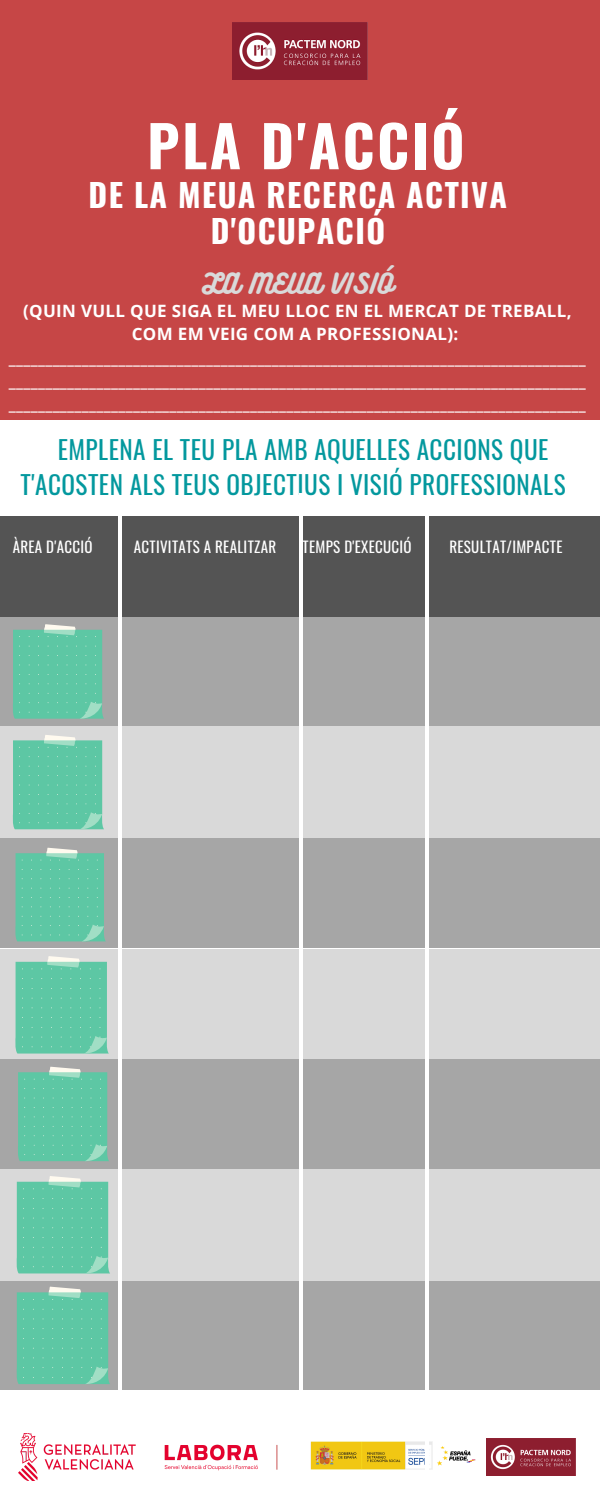
<style>
.page{position:relative;width:600px;height:1500px;background:#fff}
.page>*{position:absolute;margin:0;border:0;box-sizing:border-box;transform-origin:0 0}
.t1{font:700 57px "Oswald";letter-spacing:.045em;color:#fff}
.t2{font:700 32px/36px "Oswald";letter-spacing:.045em;color:#fff;text-align:center}
.t3{font:25.2px/35.2px "Oswald";letter-spacing:.02em;color:#03989e}
.t4{font:25px "Bukhari Script";letter-spacing:.02em;color:#d9d9d9}
.t5{font:700 17px/23.2px "Open Sans";letter-spacing:.02em;color:#fff;text-align:center}
.t6{font:15px "Oswald";letter-spacing:.02em;color:#fff}
</style>
<div class="page">
<div style="left:0;top:0;width:600px;height:419px;background:#c64646"></div>
<div style="left:0;top:617px;width:600px;height:109px;background:#a6a6a6"></div>
<div style="left:0;top:949px;width:600px;height:112px;background:#d9d9d9"></div>
<div style="left:0;top:1059px;width:600px;height:110px;background:#a6a6a6"></div>
<div style="left:0;top:1281px;width:600px;height:109px;background:#a6a6a6"></div>
<div style="left:0;top:1169px;width:600px;height:112px;background:#d9d9d9"></div>
<div style="left:0;top:838px;width:600px;height:110px;background:#a6a6a6"></div>
<div style="left:0;top:726px;width:600px;height:112px;background:#d9d9d9"></div>
<div style="left:0;top:516px;width:600px;height:100px;background:#545454"></div>
<hr style="left:119px;top:487px;width:3px;height:1013px;background:#fff">
<img style="left:19px;top:1434px;width:457px;height:47px">
<img style="left:486px;top:1438px;width:89px;height:38px">
<img style="left:233px;top:23px;width:134px;height:56px">
<hr style="left:299px;top:493px;width:4px;height:1007px;background:#fff">
<hr style="left:426px;top:505px;width:3px;height:995px;background:#fff">
<svg style="left:13px;top:624px;width:91px;height:95px;background:#67c6a6"></svg>
<svg style="left:18px;top:1067px;width:91px;height:94px;background:#66c6a6"></svg>
<svg style="left:15px;top:956px;width:94px;height:98px;background:#6ccaaa"></svg>
<svg style="left:13px;top:735px;width:91px;height:94px;background:#6ac9a9"></svg>
<svg style="left:15px;top:848px;width:91px;height:93px;background:#67c6a6"></svg>
<svg style="left:17px;top:1287px;width:93px;height:97px;background:#66c6a6"></svg>
<svg style="left:17px;top:1176px;width:93px;height:97px;background:#6ac9a9"></svg>
<p class="t1" style="left:147px;top:101px;width:319px">PLA D'ACCIÓ</p>
<p class="t2" style="left:89px;top:176px;width:420px">DE LA MEUA RECERCA ACTIVA<br>D'OCUPACIÓ</p>
<p class="t4" style="left:202px;top:267px;width:192px">LA MEUA VISIÓ</p>
<p class="t5" style="left:23px;top:299px;width:550px">(QUIN VULL QUE SIGA EL MEU LLOC EN EL MERCAT DE TREBALL,<br>COM EM VEIG COM A PROFESSIONAL):</p>
<p class="t5" style="left:9px;top:345px;width:579px;text-align:justify">_______________________________________________________________________________ _______________________________________________________________________________ _______________________________________________________________________________</p>
<p class="t3" style="left:21px;top:431px;width:547px;text-indent:37px">EMPLENA EL TEU PLA AMB AQUELLES ACCIONS QUE<br>T'ACOSTEN ALS TEUS OBJECTIUS I VISIÓ PROFESSIONALS</p>
<p class="t6" style="left:13px;top:536px;width:81px">ÀREA D'ACCIÓ</p>
<p class="t6" style="left:134px;top:536px;width:144px">ACTIVITATS A REALITZAR</p>
<p class="t6" style="left:303px;top:536px;width:111px">TEMPS D'EXECUCIÓ</p>
<p class="t6" style="left:449px;top:536px;width:115px">RESULTAT/IMPACTE</p>
</div>
